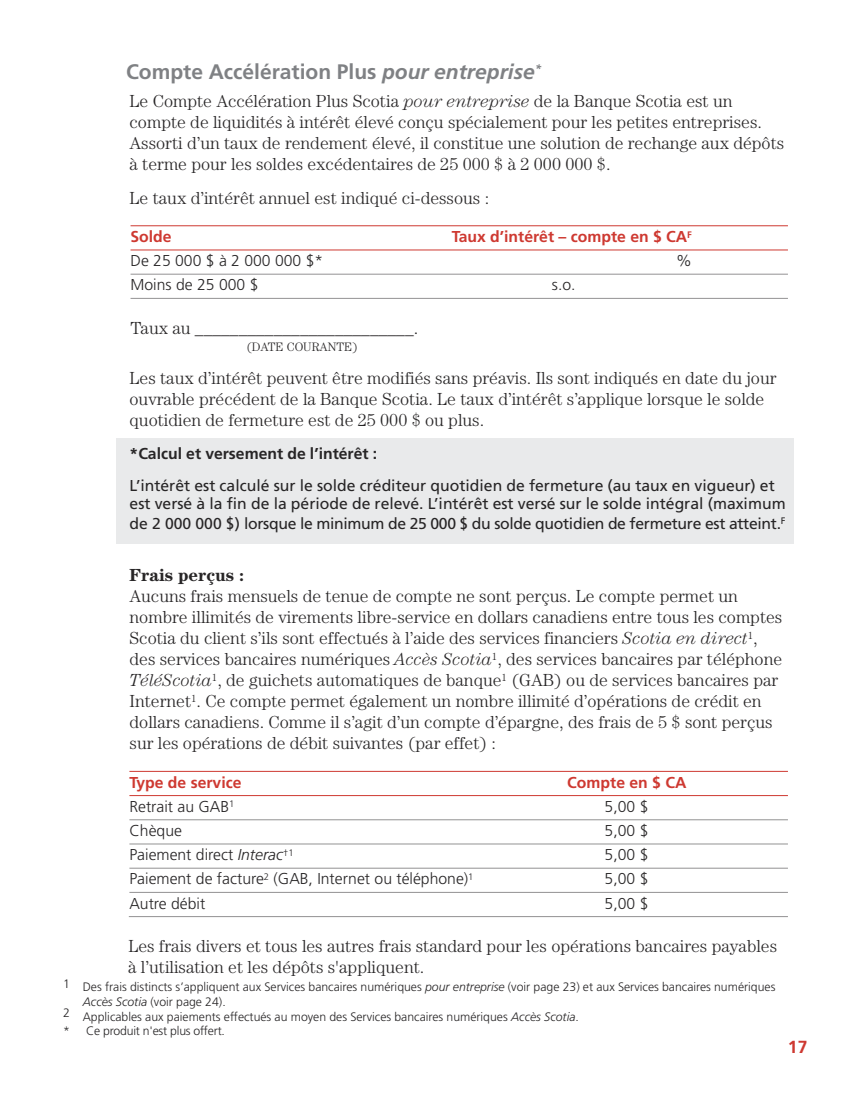
<style>
.page{position:relative;width:851px;height:1103px;background:#fff}
.page>*{position:absolute;margin:0;border:0;box-sizing:border-box;transform-origin:0 0}
.t1{font:700 21px "Frutiger";color:#7f8184}
.t2{font:300 17.5px/21px "Century";color:#272526}
.t3{font:700 17.5px "Century";color:#272526}
.t4{font:700 17.5px "Frutiger";color:#ce3931}
.t5{font:15.75px/19.1px "Frutiger";color:#272526}
.t6{font:300 15.75px "Frutiger";color:#272526}
.t7{font:700 15.75px "Frutiger";color:#ce3931}
.t8{font:700 15.75px "Frutiger";color:#272526}
.t9{font:300 12.25px "Frutiger";color:#272526}
.t10{font:300 12.25px "Century";color:#272526}
.s1{font-style:italic}
</style>
<div class="page">
<div style="left:116px;top:438px;width:677px;height:105px;background:#e9eaeb"></div>
<hr style="left:130px;top:225px;width:658px;height:1px;background:#ce3931">
<hr style="left:130px;top:249px;width:658px;height:1px;background:#ce3931">
<hr style="left:130px;top:274px;width:658px;height:1px;background:#939293">
<hr style="left:130px;top:298px;width:658px;height:1px;background:#939293">
<hr style="left:129px;top:771px;width:659px;height:1px;background:#ce3931">
<hr style="left:129px;top:795px;width:659px;height:1px;background:#ce3931">
<hr style="left:129px;top:819px;width:659px;height:1px;background:#939293">
<hr style="left:129px;top:843px;width:659px;height:1px;background:#939293">
<hr style="left:129px;top:867px;width:659px;height:1px;background:#939293">
<hr style="left:129px;top:892px;width:659px;height:1px;background:#939293">
<hr style="left:129px;top:916px;width:659px;height:1px;background:#939293">
<p class="t1" style="left:126px;top:63px;width:417px">Compte Accélération Plus <span class="s1">pour entreprise</span><sup>*</sup></p>
<p class="t2" style="left:130px;top:92px;width:656px">Le Compte Accélération Plus Scotia <span class="s1">pour entreprise</span> de la Banque Scotia est un compte de liquidités à intérêt élevé conçu spécialement pour les petites entreprises.<br>Assorti d’un taux de rendement élevé, il constitue une solution de rechange aux dépôts à terme pour les soldes excédentaires de 25 000 $ à 2 000 000 $.</p>
<p class="t2" style="left:130px;top:188px;width:361px">Le taux d’intérêt annuel est indiqué ci-dessous :</p>
<p class="t7" style="left:130px;top:230px;width:43px">Solde</p>
<p class="t7" style="left:451px;top:230px;width:242px">Taux d’intérêt – compte en $ CA<sup>F</sup></p>
<p class="t6" style="left:130px;top:254px;width:194px">De 25 000 $ à 2 000 000 $*</p>
<p class="t6" style="left:676px;top:254px;width:17px">%</p>
<p class="t6" style="left:130px;top:278px;width:129px">Moins de 25 000 $</p>
<p class="t6" style="left:552px;top:278px;width:25px">s.o.</p>
<p class="t2" style="left:130px;top:319px;width:289px">Taux au _________________________.</p>
<p class="t10" style="left:246px;top:343px;width:113px">(DATE COURANTE)</p>
<p class="t2" style="left:130px;top:369px;width:648px">Les taux d’intérêt peuvent être modifiés sans préavis. Ils sont indiqués en date du jour ouvrable précédent de la Banque Scotia. Le taux d’intérêt s’applique lorsque le solde quotidien de fermeture est de 25 000 $ ou plus.</p>
<p class="t8" style="left:130px;top:447px;width:249px">*Calcul et versement de l’intérêt :</p>
<p class="t5" style="left:129px;top:477px;width:657px">L’intérêt est calculé sur le solde créditeur quotidien de fermeture (au taux en vigueur) et est versé à la fin de la période de relevé. L’intérêt est versé sur le solde intégral (maximum de 2 000 000 $) lorsque le minimum de 25 000 $ du solde quotidien de fermeture est atteint.<sup>F</sup></p>
<p class="t3" style="left:130px;top:569px;width:116px">Frais perçus :</p>
<p class="t2" style="left:129px;top:587px;width:654px">Aucuns frais mensuels de tenue de compte ne sont perçus. Le compte permet un nombre illimités de virements libre-service en dollars canadiens entre tous les comptes Scotia du client s’ils sont effectués à l’aide des services financiers <span class="s1">Scotia en direct</span><sup>1</sup>, des services bancaires numériques <span class="s1">Accès Scotia</span><sup>1</sup>, des services bancaires par téléphone <span class="s1">TéléScotia</span><sup>1</sup>, de guichets automatiques de banque<sup>1</sup> (GAB) ou de services bancaires par Internet<sup>1</sup>. Ce compte permet également un nombre illimité d’opérations de crédit en dollars canadiens. Comme il s’agit d’un compte d’épargne, des frais de 5 $ sont perçus sur les opérations de débit suivantes (par effet) :</p>
<p class="t7" style="left:129px;top:775px;width:114px">Type de service</p>
<p class="t7" style="left:567px;top:775px;width:121px">Compte en $ CA</p>
<p class="t6" style="left:129px;top:800px;width:107px">Retrait au GAB<sup>1</sup></p>
<p class="t6" style="left:604px;top:800px;width:45px">5,00 $</p>
<p class="t6" style="left:129px;top:824px;width:54px">Chèque</p>
<p class="t6" style="left:604px;top:824px;width:45px">5,00 $</p>
<p class="t6" style="left:129px;top:848px;width:166px">Paiement direct <span class="s1">Interac</span><sup>†1</sup></p>
<p class="t6" style="left:604px;top:848px;width:45px">5,00 $</p>
<p class="t6" style="left:129px;top:872px;width:345px">Paiement de facture<sup>2</sup> (GAB, Internet ou téléphone)<sup>1</sup></p>
<p class="t6" style="left:604px;top:872px;width:45px">5,00 $</p>
<p class="t6" style="left:129px;top:896px;width:77px">Autre débit</p>
<p class="t6" style="left:604px;top:896px;width:45px">5,00 $</p>
<p class="t2" style="left:128px;top:936px;width:650px">Les frais divers et tous les autres frais standard pour les opérations bancaires payables à l’utilisation et les dépôts s'appliquent.</p>
<p class="t9" style="left:63px;top:981px;width:714px">1 Des frais distincts s’appliquent aux Services bancaires numériques <span class="s1">pour entreprise</span> (voir page 23) et aux Services bancaires numériques</p>
<p class="t9" style="left:83px;top:996px;width:144px"><span class="s1">Accès Scotia</span> (voir page 24).</p>
<p class="t9" style="left:63px;top:1011px;width:517px">2 Applicables aux paiements effectués au moyen des Services bancaires numériques <span class="s1">Accès Scotia</span>.</p>
<p class="t9" style="left:63px;top:1026px;width:163px">* Ce produit n'est plus offert.</p>
<p class="t4" style="left:788px;top:1040px;width:21px">17</p>
</div>
